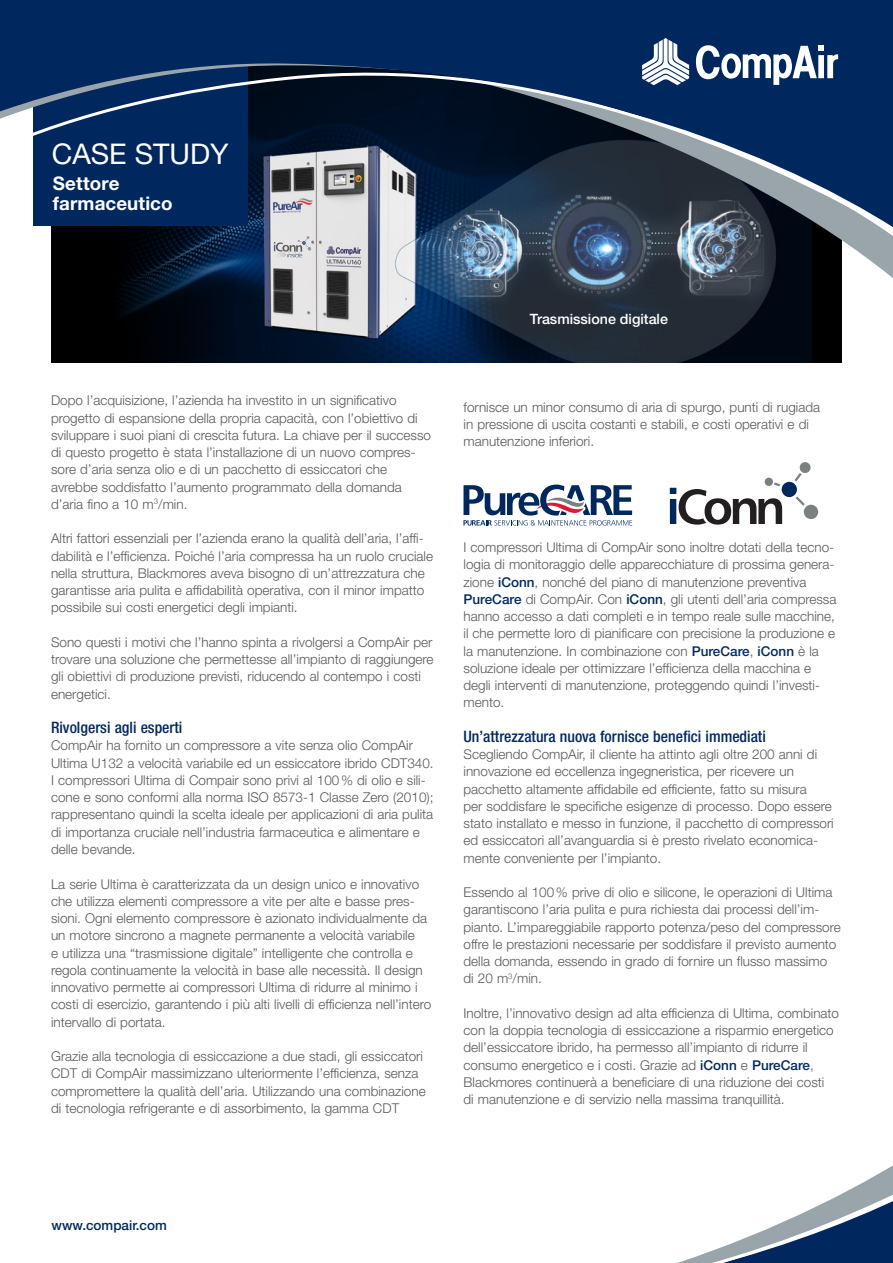
<style>
.page{position:relative;width:893px;height:1263px;background:#fff}
.page>*{position:absolute;margin:0;border:0;box-sizing:border-box;transform-origin:0 0}
.t1{font:28.5px "Helvetica Neue LT Std";color:#fff}
.t2{font:700 18.75px/19.5px "Helvetica Neue LT Std";letter-spacing:.005em;color:#fff}
.t3{font:500 condensed 15.75px "Helvetica Neue LT Std";color:#00285f}
.t4{font:500 14.25px "Helvetica Neue LT Std";color:#fff}
.t5{font:300 13.5px/17.2px "Helvetica Neue LT Std";color:#57585a}
.t6{font:500 13.5px "Helvetica Neue LT Std";color:#00285f}
.s1{font-weight:500;color:#00285f}
</style>
<div class="page">
<svg style="left:51px;top:21px;width:791px;height:341px;background:#0c0f12"></svg>
<img style="left:120px;top:289px;width:692px;height:73px">
<img style="left:120px;top:245px;width:773px;height:44px">
<svg style="left:0;top:0;width:893px;height:242px;background:#243e62"></svg>
<svg style="left:696px;top:45px;width:142px;height:40px"></svg>
<svg style="left:642px;top:38px;width:47px;height:47px"></svg>
<div style="left:55px;top:146px;width:191px;height:37px;background:#00285f"></div>
<svg style="left:677px;top:1165px;width:216px;height:98px"></svg>
<svg style="left:274px;top:236px;width:37px;height:22px"></svg>
<div style="left:765px;top:478px;width:8px;height:8px;background:#7b8080;border-radius:50%"></div>
<svg style="left:795px;top:496px;width:10px;height:10px"></svg>
<svg style="left:670px;top:482px;width:112px;height:43px"></svg>
<div style="left:804px;top:505px;width:14px;height:14px;background:#7b8080;border-radius:50%"></div>
<svg style="left:794px;top:462px;width:17px;height:20px"></svg>
<div style="left:782px;top:482px;width:15px;height:15px;background:#00285f;border-radius:50%"></div>
<svg style="left:463px;top:484px;width:169px;height:42px"></svg>
<div style="left:56px;top:179px;width:135px;height:49px;background:#00285f"></div>
<h1 class="t1" style="left:52px;top:137px;width:178px">CASE STUDY</h1>
<h2 class="t2" style="left:53px;top:173px;width:121px">Settore farmaceutico</h2>
<p class="t5" style="left:51px;top:392px;width:381px">Dopo l’acquisizione, l’azienda ha investito in un significativo progetto di espansione della propria capacità, con l’obiettivo di sviluppare i suoi piani di crescita futura. La chiave per il successo di questo progetto è stata l’installazione di un nuovo compres&shy;sore d’aria senza olio e di un pacchetto di essiccatori che avrebbe soddisfatto l’aumento programmato della domanda d’aria fino a 10 m<sup>3</sup>/min.</p>
<p class="t5" style="left:51px;top:530px;width:384px">Altri fattori essenziali per l’azienda erano la qualità dell’aria, l’affi&shy;dabilità e l’efficienza. Poiché l’aria compressa ha un ruolo cruciale nella struttura, Blackmores aveva bisogno di un’attrezzatura che garantisse aria pulita e affidabilità operativa, con il minor impatto possibile sui costi energetici degli impianti.</p>
<p class="t5" style="left:51px;top:633px;width:384px">Sono questi i motivi che l’hanno spinta a rivolgersi a CompAir per trovare una soluzione che permettesse all’impianto di raggiungere gli obiettivi di produzione previsti, riducendo al contempo i costi energetici.</p>
<p class="t3" style="left:51px;top:718px;width:133px">Rivolgersi agli esperti</p>
<p class="t5" style="left:51px;top:737px;width:384px">CompAir ha fornito un compressore a vite senza olio CompAir Ultima U132 a velocità variabile ed un essiccatore ibrido CDT340.<br>I compressori Ultima di Compair sono privi al 100% di olio e sili&shy;cone e sono conformi alla norma ISO 8573-1 Classe Zero (2010); rappresentano quindi la scelta ideale per applicazioni di aria pulita di importanza cruciale nell’industria farmaceutica e alimentare e delle bevande.</p>
<p class="t5" style="left:51px;top:875px;width:382px">La serie Ultima è caratterizzata da un design unico e innovativo che utilizza elementi compressore a vite per alte e basse pres&shy;sioni. Ogni elemento compressore è azionato individualmente da un motore sincrono a magnete permanente a velocità variabile<br>e utilizza una “trasmissione digitale” intelligente che controlla e regola continuamente la velocità in base alle necessità. Il design innovativo permette ai compressori Ultima di ridurre al minimo i costi di esercizio, garantendo i più alti livelli di efficienza nell’intero intervallo di portata.</p>
<p class="t5" style="left:51px;top:1047px;width:376px">Grazie alla tecnologia di essiccazione a due stadi, gli essiccatori CDT di CompAir massimizzano ulteriormente l’efficienza, senza compromettere la qualità dell’aria. Utilizzando una combinazione di tecnologia refrigerante e di assorbimento, la gamma CDT</p>
<p class="t4" style="left:530px;top:310px;width:140px">Trasmissione digitale</p>
<p class="t5" style="left:463px;top:398px;width:358px">fornisce un minor consumo di aria di spurgo, punti di rugiada in pressione di uscita costanti e stabili, e costi operativi e di manutenzione inferiori.</p>
<p class="t5" style="left:463px;top:538px;width:374px">I compressori Ultima di CompAir sono inoltre dotati della tecno&shy;logia di monitoraggio delle apparecchiature di prossima genera&shy;zione <span class="s1">iConn</span>, nonché del piano di manutenzione preventiva <span class="s1">PureCare</span> di CompAir. Con <span class="s1">iConn</span>, gli utenti dell’aria compressa hanno accesso a dati completi e in tempo reale sulle macchine, il che permette loro di pianificare con precisione la produzione e la manutenzione. In combinazione con <span class="s1">PureCare</span>, <span class="s1">iConn</span> è la soluzione ideale per ottimizzare l’efficienza della macchina e degli interventi di manutenzione, proteggendo quindi l’investi&shy;mento.</p>
<p class="t3" style="left:463px;top:727px;width:304px">Un’attrezzatura nuova fornisce benefici immediati</p>
<p class="t5" style="left:463px;top:745px;width:372px">Scegliendo CompAir, il cliente ha attinto agli oltre 200 anni di innovazione ed eccellenza ingegneristica, per ricevere un pacchetto altamente affidabile ed efficiente, fatto su misura<br>per soddisfare le specifiche esigenze di processo. Dopo essere stato installato e messo in funzione, il pacchetto di compressori ed essiccatori all’avanguardia si è presto rivelato economica&shy;mente conveniente per l’impianto.</p>
<p class="t5" style="left:463px;top:883px;width:379px">Essendo al 100% prive di olio e silicone, le operazioni di Ultima garantiscono l’aria pulita e pura richiesta dai processi dell’im&shy;pianto. L’impareggiabile rapporto potenza/peso del compressore offre le prestazioni necessarie per soddisfare il previsto aumento della domanda, essendo in grado di fornire un flusso massimo di 20 m<sup>3</sup>/min.</p>
<p class="t5" style="left:463px;top:1004px;width:377px">Inoltre, l’innovativo design ad alta efficienza di Ultima, combinato con la doppia tecnologia di essiccazione a risparmio energetico dell’essiccatore ibrido, ha permesso all’impianto di ridurre il consumo energetico e i costi. Grazie ad <span class="s1">iConn</span> e <span class="s1">PureCare</span>, Blackmores continuerà a beneficiare di una riduzione dei costi<br>di manutenzione e di servizio nella massima tranquillità.</p>
<p class="t6" style="left:52px;top:1217px;width:117px">www.compair.com</p>
</div>
